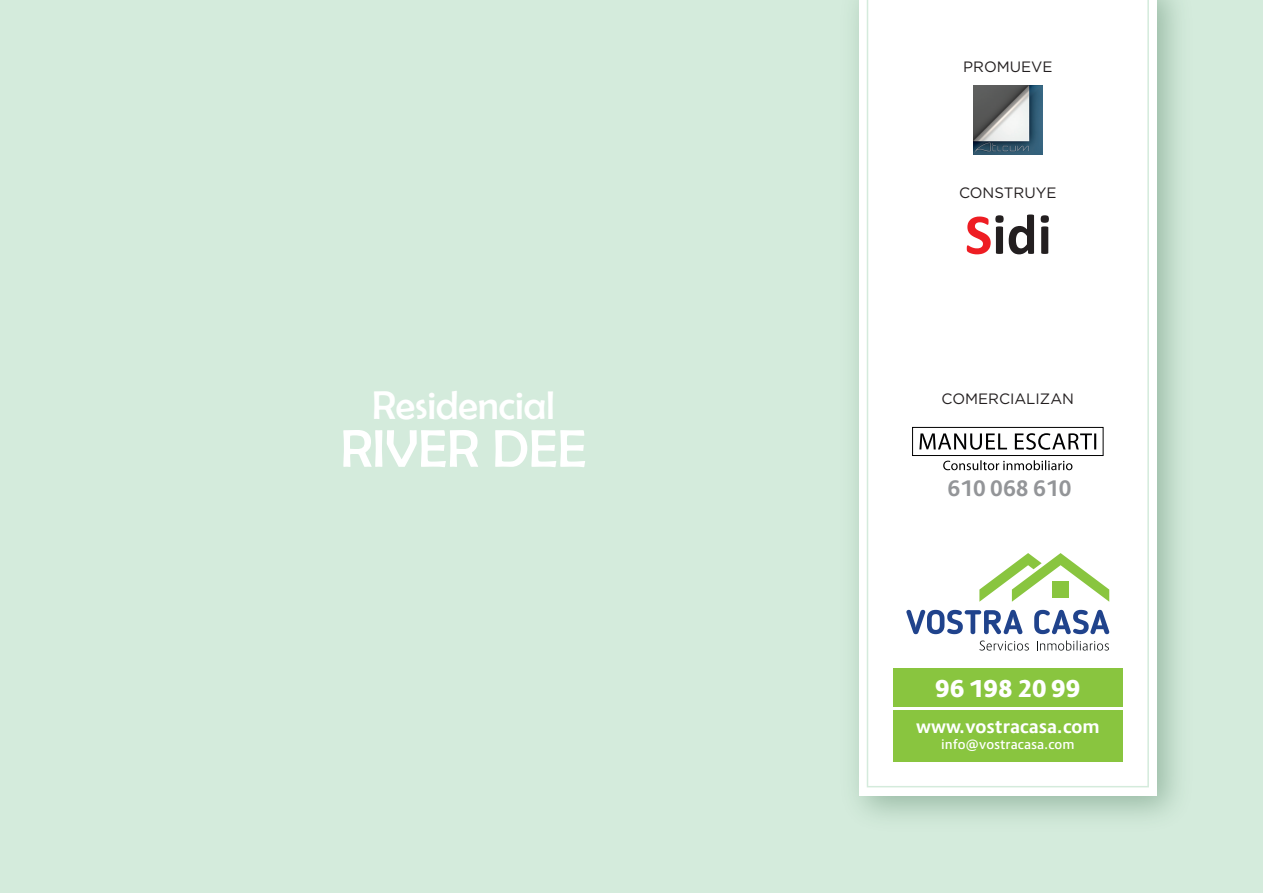
<style>
.page{position:relative;width:1263px;height:893px;background:#d4ebdc}
.page>*{position:absolute;margin:0;border:0;box-sizing:border-box;transform-origin:0 0}
.t1{font:53.55px "Berlin Sans FB";color:#fff}
.t2{font:40.2px "Berlin Sans FB";color:#fff}
.t3{font:800 22.95px "Route 159";color:#fff}
.t4{font:700 21px "Route 159";color:#939598}
.t5{font:700 18.3px "Route 159";color:#fff}
.t6{font:15px "Gotham";color:#231f20}
.t7{font:600 13.2px "Route 159";color:#fff}
</style>
<div class="page">
<img style="left:855px;top:0;width:323px;height:817px">
<div style="left:859px;top:0;width:298px;height:795px;background:#fff"></div>
<svg style="left:867px;top:0;width:282px;height:787px"></svg>
<img style="left:973px;top:86px;width:69px;height:68px">
<div style="left:912px;top:406px;width:191px;height:28px;background:#fff"></div>
<svg style="left:967px;top:214px;width:82px;height:40px"></svg>
<svg style="left:906px;top:610px;width:116px;height:24px"></svg>
<svg style="left:1034px;top:610px;width:75px;height:24px"></svg>
<svg style="left:979px;top:641px;width:50px;height:10px"></svg>
<svg style="left:1037px;top:640px;width:72px;height:11px"></svg>
<svg style="left:979px;top:553px;width:130px;height:49px"></svg>
<div style="left:912px;top:427px;width:191px;height:29px;border:1px solid #000001"></div>
<svg style="left:943px;top:460px;width:129px;height:10px"></svg>
<svg style="left:919px;top:433px;width:177px;height:17px"></svg>
<div style="left:893px;top:668px;width:230px;height:93px;background:#89c53f"></div>
<hr style="left:893px;top:707px;width:230px;height:2px;background:#fff">
<h2 class="t2" style="left:372px;top:383px;width:184px">Residencial</h2>
<h1 class="t1" style="left:341px;top:419px;width:247px">RIVER DEE</h1>
<p class="t6" style="left:963px;top:57px;width:91px">PROMUEVE</p>
<p class="t6" style="left:959px;top:183px;width:99px">CONSTRUYE</p>
<p class="t6" style="left:941px;top:389px;width:134px">COMERCIALIZAN</p>
<h3 class="t4" style="left:947px;top:475px;width:126px">610 068 610</h3>
<h3 class="t3" style="left:935px;top:674px;width:147px">96 198 20 99</h3>
<p class="t5" style="left:916px;top:715px;width:185px">www.vostracasa.com</p>
<p class="t7" style="left:941px;top:736px;width:135px">info@vostracasa.com</p>
</div>
